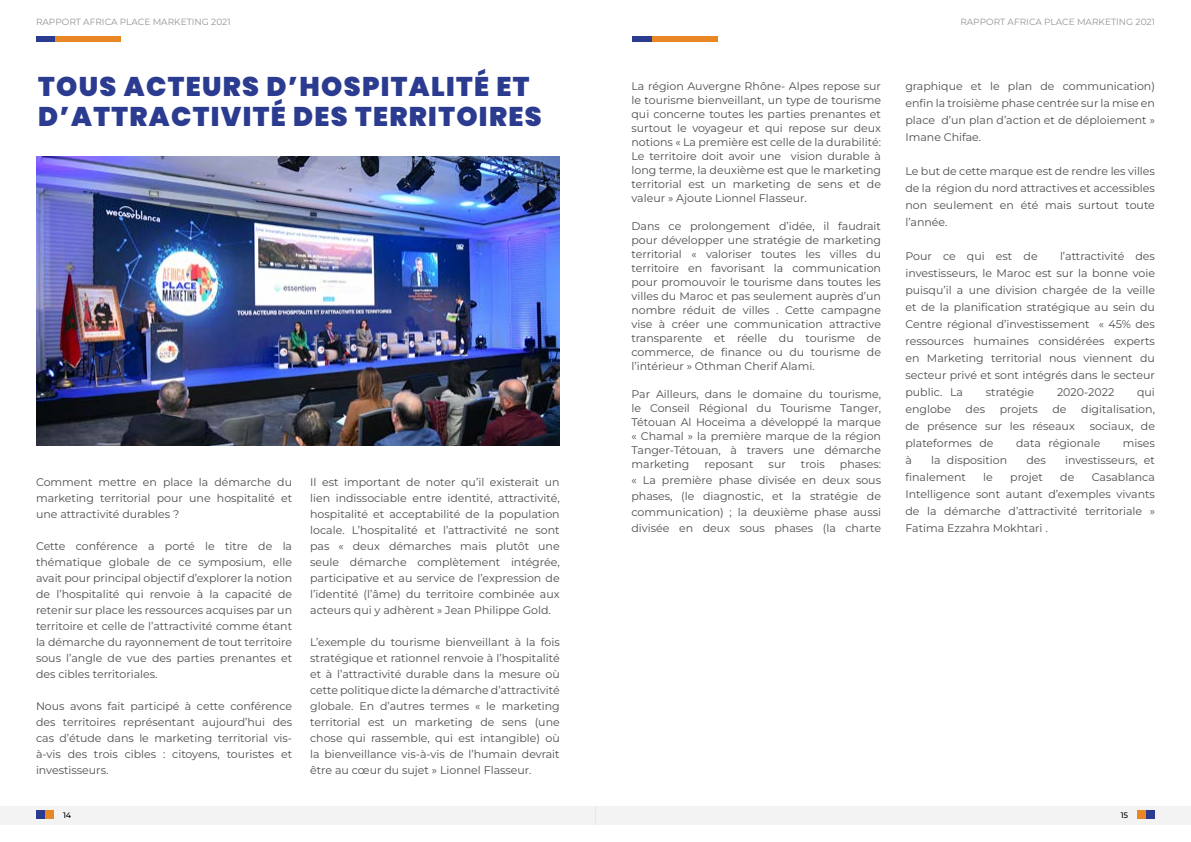
<style>
.page{position:relative;width:1191px;height:842px;background:#fff}
.page>*{position:absolute;margin:0;border:0;box-sizing:border-box;transform-origin:0 0}
.t1{font:900 27px/30px "Poppins";letter-spacing:.05em;color:#2b3c90}
.t2{font:100 11px/16px "Montserrat";color:#4d4d4f;text-align:justify}
.t3{font:100 9px "Montserrat";color:#939598}
.t4{font:100 8px "Montserrat";color:#000}
</style>
<div class="page">
<div style="left:36px;top:36px;width:19px;height:6px;background:#2b3c90"></div>
<div style="left:55px;top:36px;width:66px;height:6px;background:#e98724"></div>
<div style="left:632px;top:36px;width:20px;height:6px;background:#2b3c90"></div>
<div style="left:652px;top:36px;width:65px;height:6px;background:#e98724"></div>
<div style="left:0;top:806px;width:595px;height:18px;background:#f3f3f3"></div>
<div style="left:595px;top:806px;width:596px;height:18px;background:#f3f3f3"></div>
<div style="left:45px;top:811px;width:8px;height:8px;background:#e98724"></div>
<div style="left:1137px;top:811px;width:8px;height:8px;background:#e98724"></div>
<div style="left:36px;top:811px;width:8px;height:8px;background:#2b3c90"></div>
<div style="left:1146px;top:811px;width:9px;height:8px;background:#2b3c90"></div>
<img style="left:36px;top:157px;width:524px;height:288px">
<p class="t3" style="left:36px;top:16px;width:196px">RAPPORT AFRICA PLACE MARKETING 2021</p>
<p class="t3" style="left:960px;top:16px;width:196px">RAPPORT AFRICA PLACE MARKETING 2021</p>
<h1 class="t1" style="left:38px;top:72px;width:505px">TOUS ACTEURS D’HOSPITALITÉ ET<br>D’ATTRACTIVITÉ DES TERRITOIRES</h1>
<p class="t2" style="left:36px;top:474px;width:258px">Comment mettre en place la démarche du marketing territorial pour une hospitalité et une attractivité durables ?</p>
<p class="t2" style="left:36px;top:538px;width:258px">Cette conférence a porté le titre de la thématique globale de ce symposium, elle avait pour principal objectif d’explorer la notion de l’hospitalité qui renvoie à la capacité de retenir sur place les ressources acquises par un territoire et celle de l’attractivité comme étant la démarche du rayonnement de tout territoire sous l’angle de vue des parties prenantes et des cibles territoriales.</p>
<p class="t2" style="left:36px;top:698px;width:258px">Nous avons fait participé à cette conférence des territoires représentant aujourd’hui des cas d’étude dans le marketing territorial vis&shy;à-vis des trois cibles : citoyens, touristes et investisseurs.</p>
<p class="t2" style="left:310px;top:474px;width:251px">Il est important de noter qu’il existerait un lien indissociable entre identité, attractivité, hospitalité et acceptabilité de la population locale. L’hospitalité et l’attractivité ne sont pas « deux démarches mais plutôt une seule démarche complètement intégrée, participative et au service de l’expression de l’identité (l’âme) du territoire combinée aux acteurs qui y adhèrent » Jean Philippe Gold.</p>
<p class="t2" style="left:310px;top:634px;width:251px">L’exemple du tourisme bienveillant à la fois stratégique et rationnel renvoie à l’hospitalité et à l’attractivité durable dans la mesure où cette politique dicte la démarche d’attractivité globale. En d’autres termes « le marketing territorial est un marketing de sens (une chose qui rassemble, qui est intangible) où la bienveillance vis-à-vis de l’humain devrait être au cœur du sujet » Lionnel Flasseur.</p>
<p class="t2" style="left:631px;top:79px;width:251px;line-height:14px">La région Auvergne Rhône- Alpes repose sur le tourisme bienveillant, un type de tourisme qui concerne toutes les parties prenantes et surtout le voyageur et qui repose sur deux notions « La première est celle de la durabilité:<br>Le territoire doit avoir une vision durable à long terme, la deuxième est que le marketing territorial est un marketing de sens et de valeur » Ajoute Lionnel Flasseur.</p>
<p class="t2" style="left:631px;top:219px;width:251px;line-height:14px">Dans ce prolongement d’idée, il faudrait pour développer une stratégie de marketing territorial « valoriser toutes les villes du territoire en favorisant la communication pour promouvoir le tourisme dans toutes les villes du Maroc et pas seulement auprès d’un nombre réduit de villes . Cette campagne vise à créer une communication attractive transparente et réelle du tourisme de commerce, de finance ou du tourisme de l’intérieur » Othman Cherif Alami.</p>
<p class="t2" style="left:631px;top:387px;width:251px;line-height:14px">Par Ailleurs, dans le domaine du tourisme, le Conseil Régional du Tourisme Tanger, Tétouan Al Hoceima a développé la marque « Chamal » la première marque de la région Tanger-Tétouan, à travers une démarche marketing</p>
<p class="t2" style="left:631px;top:456px;width:251px;text-indent:208px">phases: « La première phase divisée en deux sous phases, (le diagnostic, et la stratégie de communication) ; la deuxième phase aussi divisée en deux sous phases (la charte</p>
<p class="t2" style="left:704px;top:456px;width:51px">reposant</p>
<p class="t2" style="left:768px;top:456px;width:19px">sur</p>
<p class="t2" style="left:801px;top:456px;width:25px">trois</p>
<p class="t2" style="left:905px;top:77px;width:251px;line-height:17px">graphique et le plan de communication) enfin la troisième phase centrée sur la mise en place d’un plan d’action et de déploiement » Imane Chifae.</p>
<p class="t2" style="left:905px;top:162px;width:251px;line-height:17px">Le but de cette marque est de rendre les villes de la région du nord attractives et accessibles non seulement en été mais surtout toute l’année.</p>
<p class="t2" style="left:905px;top:248px;width:134px">Pour ce qui est de</p>
<p class="t2" style="left:905px;top:247px;width:251px;line-height:17px;text-indent:155px">l’attractivité des investisseurs, le Maroc est sur la bonne voie puisqu’il a une division chargée de la veille et de la planification stratégique au sein du Centre régional d’investissement « 45% des ressources humaines considérées experts en Marketing territorial nous viennent du secteur privé et sont intégrés dans le secteur public. La</p>
<p class="t2" style="left:986px;top:384px;width:50px">stratégie</p>
<p class="t2" style="left:1057px;top:384px;width:59px">2020-2022</p>
<p class="t2" style="left:1137px;top:384px;width:19px">qui</p>
<p class="t2" style="left:905px;top:401px;width:47px">englobe</p>
<p class="t2" style="left:965px;top:401px;width:21px">des</p>
<p class="t2" style="left:999px;top:401px;width:40px">projets</p>
<p class="t2" style="left:1052px;top:401px;width:16px">de</p>
<p class="t2" style="left:1081px;top:401px;width:75px">digitalisation,</p>
<p class="t2" style="left:905px;top:418px;width:171px">de présence sur les réseaux</p>
<p class="t2" style="left:1090px;top:418px;width:67px">sociaux, de</p>
<p class="t2" style="left:905px;top:435px;width:89px">plateformes de</p>
<p class="t2" style="left:1016px;top:435px;width:86px">data régionale</p>
<p class="t2" style="left:1123px;top:435px;width:34px">mises</p>
<p class="t2" style="left:905px;top:452px;width:8px">à</p>
<p class="t2" style="left:931px;top:452px;width:78px">la disposition</p>
<p class="t2" style="left:1026px;top:452px;width:21px">des</p>
<p class="t2" style="left:1065px;top:452px;width:91px">investisseurs, et</p>
<p class="t2" style="left:905px;top:469px;width:62px">finalement</p>
<p class="t2" style="left:983px;top:469px;width:11px">le</p>
<p class="t2" style="left:1010px;top:469px;width:34px">projet</p>
<p class="t2" style="left:1060px;top:469px;width:16px">de</p>
<p class="t2" style="left:905px;top:468px;width:251px;line-height:17px;text-indent:186px">Casablanca Intelligence sont autant d’exemples vivants de la démarche d’attractivité territoriale » Fatima Ezzahra Mokhtari .</p>
<p class="t4" style="left:63px;top:810px;width:10px">14</p>
<p class="t4" style="left:1120px;top:810px;width:9px">15</p>
</div>
